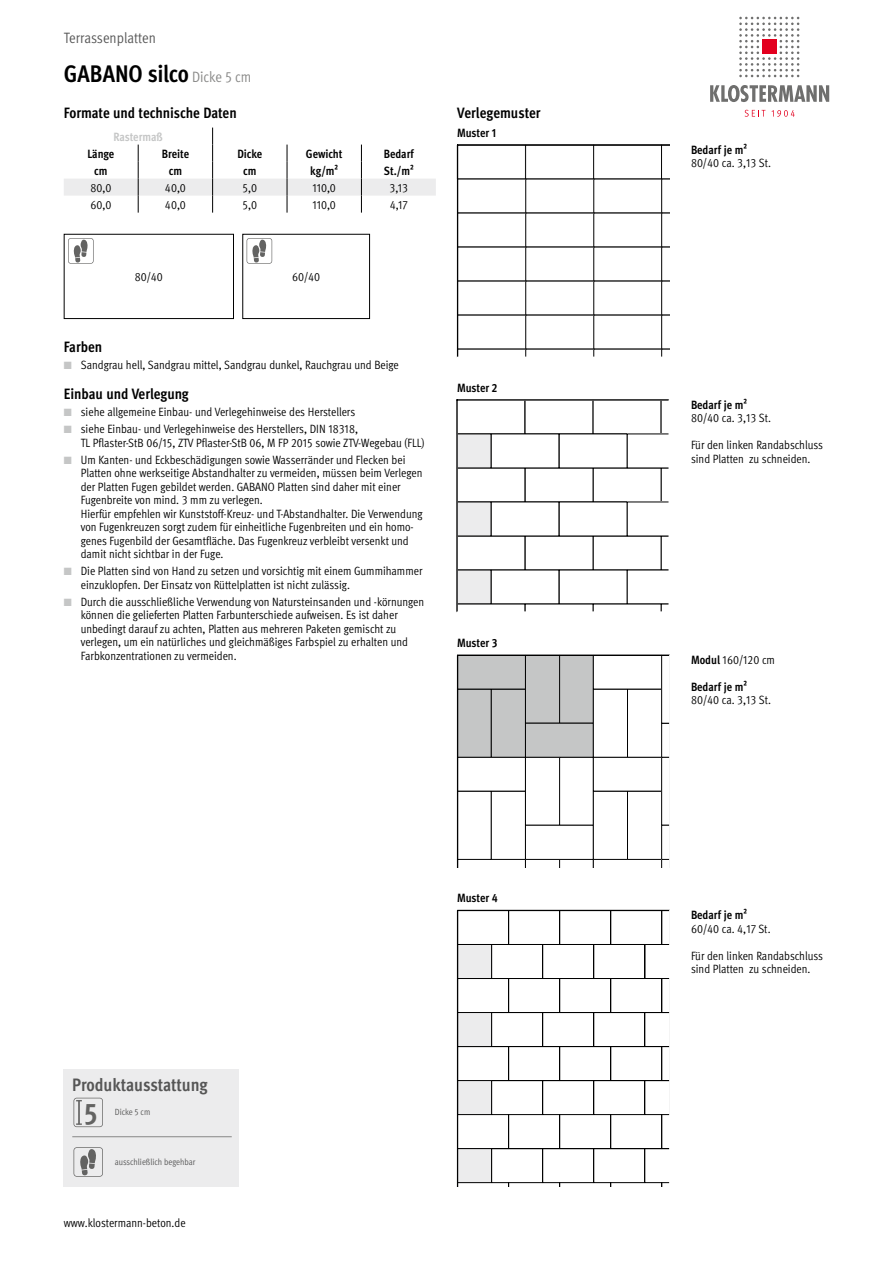
<style>
.page{position:relative;width:893px;height:1263px;background:#fff}
.page>*{position:absolute;margin:0;border:0;box-sizing:border-box;transform-origin:0 0}
.t1{font:700 condensed 30.3px "Meta Pro";color:#636362}
.t2{font:700 condensed 24px "Meta Pro";letter-spacing:-.005em;color:#000}
.t3{font:700 condensed 18px "Meta Pro";letter-spacing:-.005em;color:#565656}
.t4{font:700 condensed 15px "Meta Pro";color:#000}
.t5{font:15px "Meta Pro Cond Norm";letter-spacing:-.005em;color:#565656}
.t6{font:12px/13.5px "Meta Pro Cond Norm";color:#000}
.t7{font:700 condensed 12px "Meta Pro";letter-spacing:-.005em;color:#000}
.t8{font:700 condensed 12px "Meta Pro";letter-spacing:-.005em;color:#c5c6c6}
.t9{font:9px "Meta Pro Cond Norm";color:#565656}
.s1{font-family:"Meta Pro Cond Norm";font-weight:400;font-stretch:normal;font-size:15px;color:#878786}
.s2{color:#c5c6c6}
.s3{font-family:"Meta Pro";font-weight:700;font-stretch:condensed}
</style>
<div class="page">
<svg style="left:739px;top:17px;width:60px;height:60px"></svg>
<svg style="left:710px;top:85px;width:119px;height:17px"></svg>
<svg style="left:745px;top:110px;width:20px;height:7px"></svg>
<svg style="left:772px;top:110px;width:23px;height:7px"></svg>
<svg style="left:64px;top:128px;width:372px;height:85px"></svg>
<div style="left:64px;top:234px;width:170px;height:85px;border:1px solid #000"></div>
<div style="left:242px;top:234px;width:128px;height:85px;border:1px solid #000"></div>
<svg style="left:68px;top:238px;width:26px;height:26px"></svg>
<svg style="left:247px;top:238px;width:25px;height:26px"></svg>
<svg style="left:661px;top:146px;width:9px;height:211px"></svg>
<hr style="left:458px;top:144px;width:212px;height:2px;background:#000">
<hr style="left:457px;top:145px;width:1px;height:212px;background:#000">
<svg style="left:456px;top:399px;width:213px;height:212px"></svg>
<hr style="left:456px;top:400px;width:2px;height:212px;background:#000">
<hr style="left:457px;top:399px;width:213px;height:1px;background:#000">
<hr style="left:457px;top:611px;width:213px;height:1px;background:#fff">
<svg style="left:458px;top:860px;width:205px;height:7px"></svg>
<div style="left:458px;top:689px;width:33px;height:68px;background:#c5c6c6"></div>
<div style="left:491px;top:689px;width:34px;height:68px;background:#c5c6c6"></div>
<div style="left:491px;top:689px;width:35px;height:69px;border:1px solid #000"></div>
<div style="left:458px;top:655px;width:67px;height:34px;background:#c5c6c6"></div>
<div style="left:457px;top:791px;width:35px;height:69px;border:1px solid #000"></div>
<div style="left:491px;top:791px;width:35px;height:69px;border:1px solid #000"></div>
<div style="left:457px;top:757px;width:69px;height:34px;border:1px solid #000"></div>
<div style="left:525px;top:655px;width:35px;height:68px;background:#c5c6c6"></div>
<div style="left:525px;top:655px;width:35px;height:68px;border:1px solid #000"></div>
<div style="left:560px;top:655px;width:33px;height:68px;background:#c5c6c6"></div>
<div style="left:559px;top:655px;width:35px;height:68px;border:1px solid #000"></div>
<div style="left:525px;top:723px;width:68px;height:34px;background:#c5c6c6"></div>
<div style="left:525px;top:723px;width:69px;height:35px;border:1px solid #000"></div>
<div style="left:525px;top:757px;width:35px;height:68px;border:1px solid #000"></div>
<div style="left:559px;top:757px;width:35px;height:68px;border:1px solid #000"></div>
<div style="left:525px;top:825px;width:69px;height:35px;border:1px solid #000"></div>
<div style="left:593px;top:689px;width:35px;height:69px;border:1px solid #000"></div>
<div style="left:627px;top:689px;width:35px;height:69px;border:1px solid #000"></div>
<div style="left:593px;top:791px;width:35px;height:69px;border:1px solid #000"></div>
<div style="left:627px;top:791px;width:35px;height:69px;border:1px solid #000"></div>
<div style="left:593px;top:757px;width:69px;height:34px;border:1px solid #000"></div>
<div style="left:661px;top:723px;width:9px;height:35px;border:1px solid #000"></div>
<div style="left:661px;top:757px;width:9px;height:68px;border:1px solid #000"></div>
<div style="left:661px;top:825px;width:9px;height:35px;border:1px solid #000"></div>
<div style="left:661px;top:655px;width:9px;height:68px;border:1px solid #000"></div>
<hr style="left:458px;top:655px;width:212px;height:1px;background:#000">
<hr style="left:457px;top:655px;width:1px;height:212px;background:#000">
<hr style="left:669px;top:655px;width:1px;height:212px;background:#fff">
<div style="left:542px;top:1148px;width:52px;height:35px;border:1px solid #000"></div>
<div style="left:593px;top:1148px;width:52px;height:35px;border:1px solid #000"></div>
<div style="left:644px;top:1148px;width:26px;height:35px;border:1px solid #000"></div>
<div style="left:457px;top:1148px;width:35px;height:35px;background:#ececed;border:1px solid #000"></div>
<svg style="left:458px;top:910px;width:211px;height:239px"></svg>
<div style="left:458px;top:944px;width:34px;height:34px;background:#ececed"></div>
<div style="left:457px;top:944px;width:35px;height:35px;border:1px solid #000"></div>
<div style="left:458px;top:1080px;width:34px;height:34px;background:#ececed"></div>
<div style="left:457px;top:1080px;width:35px;height:35px;border:1px solid #000"></div>
<div style="left:458px;top:1012px;width:34px;height:34px;background:#ececed"></div>
<div style="left:457px;top:1012px;width:35px;height:35px;border:1px solid #000"></div>
<hr style="left:669px;top:910px;width:1px;height:276px;background:#fff">
<svg style="left:458px;top:1182px;width:212px;height:4px"></svg>
<hr style="left:457px;top:910px;width:1px;height:276px;background:#000">
<div style="left:64px;top:1069px;width:175px;height:117px;background:#ececed"></div>
<svg style="left:74px;top:1098px;width:29px;height:29px"></svg>
<hr style="left:72px;top:1136px;width:160px;height:1px;background:#878786">
<svg style="left:74px;top:1147px;width:29px;height:30px"></svg>
<p class="t5" style="left:64px;top:27px;width:94px">Terrassenplatten</p>
<h2 class="t2" style="left:64px;top:55px;width:189px">GABANO silco <span class="s1">Dicke 5 cm</span></h2>
<p class="t4" style="left:64px;top:101px;width:175px">Formate und technische Daten</p>
<p class="t8" style="left:113px;top:127px;width:51px">Rastermaß</p>
<p class="t7" style="left:87px;top:144px;width:28px">Länge</p>
<p class="t7" style="left:162px;top:144px;width:29px">Breite</p>
<p class="t7" style="left:237px;top:144px;width:26px">Dicke</p>
<p class="t7" style="left:306px;top:144px;width:38px">Gewicht</p>
<p class="t7" style="left:384px;top:144px;width:32px">Bedarf</p>
<p class="t7" style="left:94px;top:161px;width:15px">cm</p>
<p class="t7" style="left:169px;top:161px;width:15px">cm</p>
<p class="t7" style="left:243px;top:161px;width:15px">cm</p>
<p class="t7" style="left:310px;top:161px;width:29px">kg/m²</p>
<p class="t7" style="left:384px;top:161px;width:31px">St./m²</p>
<p class="t6" style="left:90px;top:180px;width:22px">80,0</p>
<p class="t6" style="left:165px;top:180px;width:22px">40,0</p>
<p class="t6" style="left:243px;top:180px;width:16px">5,0</p>
<p class="t6" style="left:312px;top:180px;width:25px">110,0</p>
<p class="t6" style="left:390px;top:180px;width:20px">3,13</p>
<p class="t6" style="left:90px;top:197px;width:22px">60,0</p>
<p class="t6" style="left:165px;top:197px;width:22px">40,0</p>
<p class="t6" style="left:243px;top:197px;width:16px">5,0</p>
<p class="t6" style="left:312px;top:197px;width:25px">110,0</p>
<p class="t6" style="left:390px;top:197px;width:20px">4,17</p>
<p class="t6" style="left:135px;top:269px;width:30px">80/40</p>
<p class="t6" style="left:292px;top:269px;width:30px">60/40</p>
<p class="t4" style="left:64px;top:335px;width:40px">Farben</p>
<p class="t6" style="left:64px;top:357px;width:337px"><span class="s2">■</span> Sandgrau hell, Sandgrau mittel, Sandgrau dunkel, Rauchgrau und Beige</p>
<p class="t4" style="left:64px;top:382px;width:127px">Einbau und Verlegung</p>
<p class="t6" style="left:64px;top:404px;width:293px"><span class="s2">■</span> siehe allgemeine Einbau- und Verlegehinweise des Herstellers</p>
<p class="t6" style="left:81px;top:421px;width:345px;text-indent:-17px"><span class="s2">■</span> siehe Einbau- und Verlegehinweise des Herstellers, DIN 18318,<br>TL Pflaster-StB 06/15, ZTV Pflaster-StB 06, M FP 2015 sowie ZTV-Wegebau (FLL)</p>
<p class="t6" style="left:81px;top:452px;width:343px;text-indent:-17px"><span class="s2">■</span> Um Kanten- und Eckbeschädigungen sowie Wasserränder und Flecken bei Platten ohne werkseitige Abstandhalter zu vermeiden, müssen beim Verlegen der Platten Fugen gebildet werden. GABANO Platten sind daher mit einer Fugenbreite von mind. 3 mm zu verlegen.<br>Hierfür empfehlen wir Kunststoff-Kreuz- und T-Abstandhalter. Die Verwendung von Fugenkreuzen sorgt zudem für einheitliche Fugenbreiten und ein homo&shy;genes Fugenbild der Gesamtfläche. Das Fugenkreuz verbleibt versenkt und damit nicht sichtbar in der Fuge.</p>
<p class="t6" style="left:81px;top:563px;width:343px;text-indent:-17px"><span class="s2">■</span> Die Platten sind von Hand zu setzen und vorsichtig mit einem Gummihammer einzuklopfen. Der Einsatz von Rüttelplatten ist nicht zulässig.</p>
<p class="t6" style="left:81px;top:594px;width:345px;text-indent:-17px"><span class="s2">■</span> Durch die ausschließliche Verwendung von Natursteinsanden und -körnungen können die gelieferten Platten Farbunterschiede aufweisen. Es ist daher unbedingt darauf zu achten, Platten aus mehreren Paketen gemischt zu verlegen, um ein natürliches und gleichmäßiges Farbspiel zu erhalten und Farbkonzentrationen zu vermeiden.</p>
<p class="t4" style="left:457px;top:101px;width:85px">Verlegemuster</p>
<p class="t7" style="left:457px;top:123px;width:41px">Muster 1</p>
<p class="t7" style="left:457px;top:378px;width:42px">Muster 2</p>
<p class="t7" style="left:457px;top:633px;width:42px">Muster 3</p>
<h3 class="t3" style="left:72px;top:1071px;width:137px">Produktausstattung</h3>
<h1 class="t1" style="left:84px;top:1090px;width:16px">5</h1>
<p class="t9" style="left:115px;top:1106px;width:37px">Dicke 5 cm</p>
<p class="t9" style="left:115px;top:1156px;width:82px">ausschließlich begehbar</p>
<p class="t6" style="left:64px;top:1215px;width:123px">www.klostermann-beton.de</p>
<p class="t7" style="left:457px;top:889px;width:42px">Muster 4</p>
<p class="t7" style="left:691px;top:140px;width:58px">Bedarf je m²</p>
<p class="t6" style="left:691px;top:155px;width:82px">80/40 ca. 3,13 St.</p>
<p class="t7" style="left:691px;top:395px;width:58px">Bedarf je m²</p>
<p class="t6" style="left:691px;top:411px;width:82px">80/40 ca. 3,13 St.</p>
<p class="t6" style="left:691px;top:438px;width:134px">Für den linken Randabschluss sind Platten zu schneiden.</p>
<p class="t6" style="left:691px;top:652px;width:85px"><span class="s3">Modul</span> 160/120 cm</p>
<p class="t7" style="left:691px;top:677px;width:58px">Bedarf je m²</p>
<p class="t6" style="left:691px;top:693px;width:82px">80/40 ca. 3,13 St.</p>
<p class="t7" style="left:691px;top:906px;width:58px">Bedarf je m²</p>
<p class="t6" style="left:691px;top:921px;width:81px">60/40 ca. 4,17 St.</p>
<p class="t6" style="left:691px;top:948px;width:134px">Für den linken Randabschluss sind Platten zu schneiden.</p>
</div>
